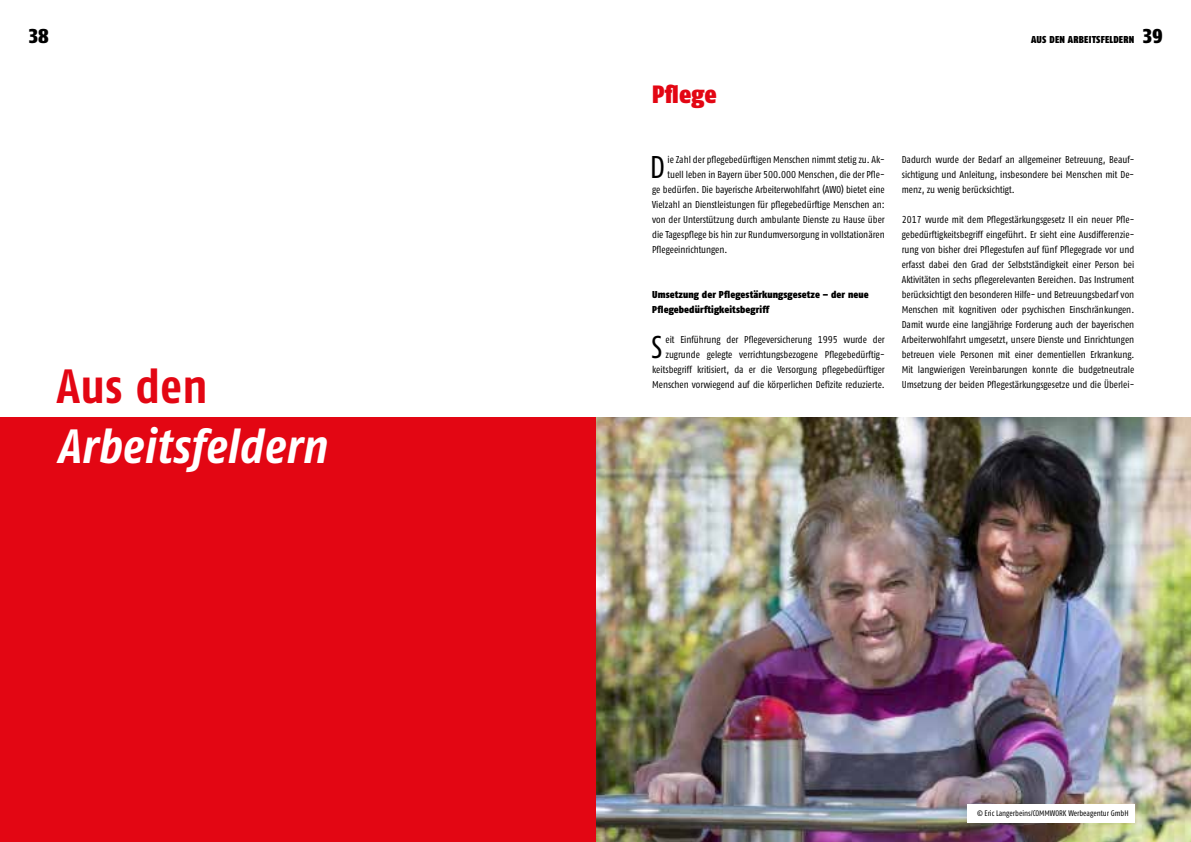
<style>
.page{position:relative;width:1191px;height:842px;background:#fff}
.page>*{position:absolute;margin:0;border:0;box-sizing:border-box;transform-origin:0 0}
.t1{font:italic 700 48px "Fago Co Tf";letter-spacing:.005em;color:#fff}
.t2{font:700 48px "Fago Co Tf";letter-spacing:.005em;color:#e30613}
.t3{font:31.4px "Fago Co Regular Tf";color:#000}
.t4{font:25px "Fago Co Black Tf";color:#e30613}
.t5{font:20px "Fago Co Black Tf";color:#000}
.t6{font:10px/15px "Fago Co Regular Tf";color:#000;text-align:justify}
.t7{font:900 10px/15px "Fago Co Tf";letter-spacing:.01em;color:#000}
.t8{font:10px "Fago Co Black Tf";letter-spacing:.02em;color:#000}
.t9{font:8px "Fago Co Regular Tf";color:#000}
</style>
<div class="page">
<img style="left:595px;top:418px;width:596px;height:424px">
<div style="left:0;top:418px;width:595px;height:424px;background:#e30613"></div>
<div style="left:967px;top:804px;width:167px;height:19px;background:#fff"></div>
<h3 class="t5" style="left:28px;top:23px;width:21px">38</h3>
<h3 class="t5" style="left:1142px;top:23px;width:21px">39</h3>
<p class="t8" style="left:1031px;top:33px;width:105px">AUS DEN ARBEITSFELDERN</p>
<h1 class="t2" style="left:57px;top:358px;width:152px">Aus den</h1>
<h1 class="t1" style="left:57px;top:418px;width:271px">Arbeitsfeldern</h1>
<h3 class="t4" style="left:652px;top:79px;width:66px">Pflege</h3>
<h2 class="t3" style="left:649px;top:149px;width:17px">D</h2>
<p class="t6" style="left:667px;top:151px;width:219px">ie Zahl der pflegebedürftigen Menschen nimmt stetig zu. Ak-</p>
<p class="t6" style="left:667px;top:166px;width:219px">tuell leben in Bayern über 500.000 Menschen, die der Pfle-</p>
<p class="t6" style="left:652px;top:181px;width:234px">ge bedürfen. Die bayerische Arbeiterwohlfahrt (AWO) bietet eine</p>
<p class="t6" style="left:652px;top:196px;width:234px">Vielzahl an Dienstleistungen für pflegebedürftige Menschen an:</p>
<p class="t6" style="left:652px;top:211px;width:234px">von der Unterstützung durch ambulante Dienste zu Hause über</p>
<p class="t6" style="left:652px;top:226px;width:234px">die Tagespflege bis hin zur Rundumversorgung in vollstationären</p>
<p class="t6" style="left:652px;top:241px;width:77px">Pflegeeinrichtungen.</p>
<p class="t7" style="left:652px;top:286px;width:218px">Umsetzung der Pflegestärkungsgesetze – der neue<br>Pflegebedürftigkeitsbegriff</p>
<h2 class="t3" style="left:651px;top:329px;width:13px">S</h2>
<p class="t6" style="left:652px;top:331px;width:234px;text-align:right">eit Einführung der Pflegeversicherung 1995 wurde der zugrunde gelegte verrichtungsbezogene Pflegebedürftig&shy;keitsbegriff kritisiert, da er die Versorgung pflegebedürftiger Menschen vorwiegend auf die körperlichen Defizite reduzierte.</p>
<p class="t6" style="left:901px;top:151px;width:234px">Dadurch wurde der Bedarf an allgemeiner Betreuung, Beauf&shy;sichtigung und Anleitung, insbesondere bei Menschen mit De&shy;menz, zu wenig berücksichtigt.</p>
<p class="t6" style="left:901px;top:211px;width:234px">2017 wurde mit dem Pflegestärkungsgesetz II ein neuer Pfle&shy;gebedürftigkeitsbegriff eingeführt. Er sieht eine Ausdifferenzie&shy;rung von bisher drei Pflegestufen auf fünf Pflegegrade vor und erfasst dabei den Grad der Selbstständigkeit einer Person bei Aktivitäten in sechs pflegerelevanten Bereichen. Das Instrument berücksichtigt den besonderen Hilfe- und Betreuungsbedarf von Menschen mit kognitiven oder psychischen Einschränkungen.<br>Damit wurde eine langjährige Forderung auch der bayerischen Arbeiterwohlfahrt umgesetzt, unsere Dienste und Einrichtungen betreuen viele Personen mit einer dementiellen Erkrankung.<br>Mit langwierigen Vereinbarungen konnte die budgetneutrale Umsetzung der beiden Pflegestärkungsgesetze und die Überlei-</p>
<p class="t9" style="left:977px;top:809px;width:153px">© Eric Langerbeins/COMMWORK Werbeagentur GmbH</p>
</div>
